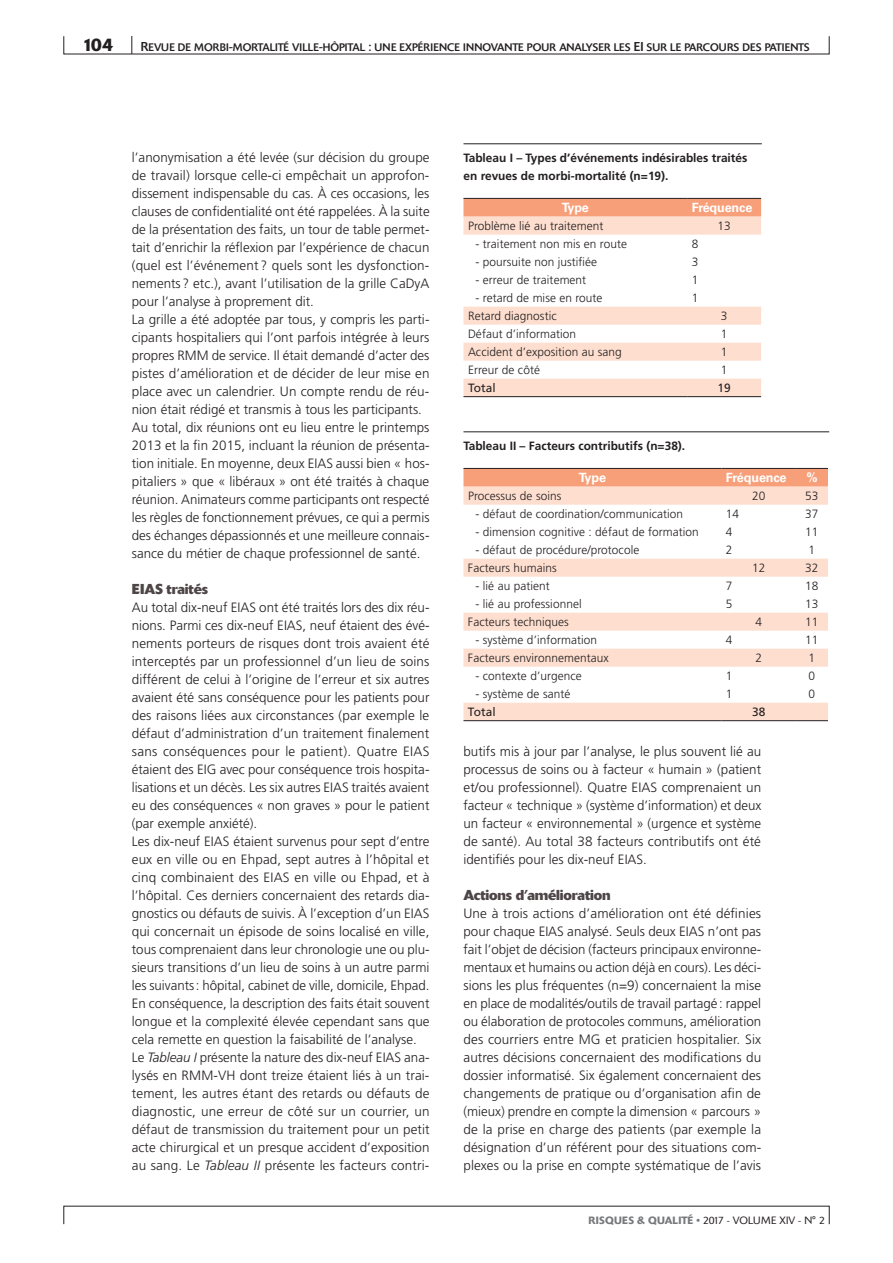
<style>
.page{position:relative;width:893px;height:1263px;background:#fff}
.page>*{position:absolute;margin:0;border:0;box-sizing:border-box;transform-origin:0 0}
.t1{font:500 18px "Delta";color:#231f20}
.t2{font:700 14.25px "Delta";letter-spacing:-.015em;color:#4e4547}
.t3{font:300 13.5px/18px "Frutiger LT Std";color:#231f20}
.t4{font:700 12.75px "Univers LT Std";letter-spacing:-.01em;color:#fff}
.t5{font:300 12px "Frutiger LT Std";letter-spacing:.005em;color:#231f20}
.t6{font:700 12px/18px "Frutiger LT Std";color:#231f20}
.t7{font:12px "Frutiger LT Std";letter-spacing:.005em;color:#231f20}
.t8{font:10.8px "Delta Book SC850";letter-spacing:-.015em;color:#231f20}
.t9{font:300 10.5px "Delta";color:#231f20}
.s1{font-size:12.75px}
.s2{font-style:italic}
.s3{font-weight:500;color:#76787b}
</style>
<div class="page">
<hr style="left:463px;top:432px;width:366px;height:1px;background:#231f20">
<div style="left:463px;top:469px;width:365px;height:18px;background:#f79f79"></div>
<svg style="left:463px;top:487px;width:365px;height:233px"></svg>
<hr style="left:463px;top:720px;width:258px;height:1px;background:#231f20">
<hr style="left:463px;top:468px;width:258px;height:1px;background:#231f20">
<hr style="left:721px;top:468px;width:75px;height:1px;background:#231f20">
<hr style="left:796px;top:468px;width:32px;height:1px;background:#231f20">
<hr style="left:721px;top:720px;width:75px;height:1px;background:#231f20">
<hr style="left:796px;top:720px;width:32px;height:1px;background:#231f20">
<hr style="left:463px;top:144px;width:299px;height:1px;background:#231f20">
<div style="left:463px;top:199px;width:298px;height:18px;background:#f79f79"></div>
<svg style="left:463px;top:217px;width:298px;height:179px"></svg>
<hr style="left:463px;top:198px;width:224px;height:1px;background:#231f20">
<hr style="left:687px;top:198px;width:74px;height:1px;background:#231f20">
<hr style="left:463px;top:396px;width:224px;height:1px;background:#231f20">
<hr style="left:687px;top:396px;width:74px;height:1px;background:#231f20">
<svg style="left:132px;top:36px;width:1px;height:18px"></svg>
<h1 class="t1" style="left:82px;top:34px;width:33px">104</h1>
<p class="t8" style="left:141px;top:41px;width:670px"><span class="s1">R</span>EVUE DE MORBI<span class="s1">-</span>MORTALITÉ VILLE<span class="s1">-</span>HÔPITAL <span class="s1">:</span> UNE EXPÉRIENCE INNOVANTE POUR ANALYSER LES <span class="s1">EI</span> SUR LE PARCOURS DES PATIENTS</p>
<p class="t3" style="left:132px;top:149px;width:299px">l’anonymisation a été levée (sur décision du groupe de travail) lorsque celle-ci empêchait un approfon&shy;dissement indispensable du cas. À ces occasions, les clauses de confidentialité ont été rappelées. À la suite de la présentation des faits, un tour de table permet&shy;tait d’enrichir la réflexion par l’expérience de chacun (quel est l’événement ? quels sont les dysfonction&shy;nements? etc.), avant l’utilisation de la grille CaDyA pour l’analyse à proprement dit.<br>La grille a été adoptée par tous, y compris les parti&shy;cipants hospitaliers qui l’ont parfois intégrée à leurs propres RMM de service. Il était demandé d’acter des pistes d’amélioration et de décider de leur mise en place avec un calendrier. Un compte rendu de réu&shy;nion était rédigé et transmis à tous les participants.<br>Au total, dix réunions ont eu lieu entre le printemps 2013 et la fin 2015, incluant la réunion de présenta&shy;tion initiale. En moyenne, deux EIAS aussi bien « hos&shy;pitaliers » que « libéraux » ont été traités à chaque réunion. Animateurs comme participants ont respecté les règles de fonctionnement prévues, ce qui a permis des échanges dépassionnés et une meilleure connais&shy;sance du métier de chaque professionnel de santé.</p>
<p class="t2" style="left:132px;top:580px;width:78px">EIAS traités</p>
<p class="t3" style="left:132px;top:599px;width:299px">Au total dix-neuf EIAS ont été traités lors des dix réu&shy;nions. Parmi ces dix-neuf EIAS, neuf étaient des évé&shy;nements porteurs de risques dont trois avaient été interceptés par un professionnel d’un lieu de soins différent de celui à l’origine de l’erreur et six autres avaient été sans conséquence pour les patients pour des raisons liées aux circonstances (par exemple le défaut d’administration d’un traitement finalement sans conséquences pour le patient). Quatre EIAS étaient des EIG avec pour conséquence trois hospita&shy;lisations et un décès. Les six autres EIAS traités avaient eu des conséquences « non graves » pour le patient (par exemple anxiété).<br>Les dix-neuf EIAS étaient survenus pour sept d’entre eux en ville ou en Ehpad, sept autres à l’hôpital et cinq combinaient des EIAS en ville ou Ehpad, et à l’hôpital. Ces derniers concernaient des retards dia&shy;gnostics ou défauts de suivis. À l’exception d’un EIAS qui concernait un épisode de soins localisé en ville, tous comprenaient dans leur chronologie une ou plu&shy;sieurs transitions d’un lieu de soins à un autre parmi les suivants: hôpital, cabinet de ville, domicile, Ehpad.<br>En conséquence, la description des faits était souvent longue et la complexité élevée cependant sans que cela remette en question la faisabilité de l’analyse.<br>Le <span class="s2">Tableau I</span> présente la nature des dix-neuf EIAS ana&shy;lysés en RMM-VH dont treize étaient liés à un trai&shy;tement, les autres étant des retards ou défauts de diagnostic, une erreur de côté sur un courrier, un défaut de transmission du traitement pour un petit acte chirurgical et un presque accident d’exposition au sang. Le <span class="s2">Tableau II</span> présente les facteurs contri-</p>
<p class="t6" style="left:463px;top:149px;width:285px">Tableau I – Types d’événements indésirables traités en revues de morbi-mortalité (n=19).</p>
<p class="t4" style="left:562px;top:200px;width:29px">Type</p>
<p class="t4" style="left:692px;top:200px;width:62px">Fréquence</p>
<p class="t5" style="left:468px;top:219px;width:137px">Problème lié au traitement</p>
<p class="t5" style="left:717px;top:219px;width:15px">13</p>
<p class="t5" style="left:475px;top:237px;width:153px">- traitement non mis en route</p>
<p class="t5" style="left:692px;top:237px;width:8px">8</p>
<p class="t5" style="left:475px;top:255px;width:123px">- poursuite non justifiée</p>
<p class="t5" style="left:692px;top:255px;width:8px">3</p>
<p class="t5" style="left:475px;top:273px;width:112px">- erreur de traitement</p>
<p class="t5" style="left:692px;top:273px;width:8px">1</p>
<p class="t5" style="left:475px;top:291px;width:129px">- retard de mise en route</p>
<p class="t5" style="left:692px;top:291px;width:8px">1</p>
<p class="t5" style="left:468px;top:309px;width:90px">Retard diagnostic</p>
<p class="t5" style="left:721px;top:309px;width:8px">3</p>
<p class="t5" style="left:468px;top:327px;width:110px">Défaut d’information</p>
<p class="t5" style="left:721px;top:327px;width:8px">1</p>
<p class="t5" style="left:468px;top:345px;width:155px">Accident d’exposition au sang</p>
<p class="t5" style="left:721px;top:345px;width:8px">1</p>
<p class="t5" style="left:468px;top:363px;width:73px">Erreur de côté</p>
<p class="t5" style="left:721px;top:363px;width:8px">1</p>
<p class="t7" style="left:468px;top:381px;width:29px">Total</p>
<p class="t7" style="left:717px;top:381px;width:15px">19</p>
<p class="t6" style="left:463px;top:437px;width:223px">Tableau II – Facteurs contributifs (n=38).</p>
<p class="t4" style="left:579px;top:470px;width:29px">Type</p>
<p class="t4" style="left:726px;top:470px;width:62px">Fréquence</p>
<p class="t4" style="left:806px;top:470px;width:13px">%</p>
<p class="t5" style="left:468px;top:489px;width:95px">Processus de soins</p>
<p class="t5" style="left:752px;top:489px;width:15px">20</p>
<p class="t5" style="left:805px;top:489px;width:15px">53</p>
<p class="t5" style="left:475px;top:507px;width:209px">- défaut de coordination/communication</p>
<p class="t5" style="left:726px;top:507px;width:15px">14</p>
<p class="t5" style="left:805px;top:507px;width:15px">37</p>
<p class="t5" style="left:475px;top:525px;width:225px">- dimension cognitive : défaut de formation</p>
<p class="t5" style="left:726px;top:525px;width:8px">4</p>
<p class="t5" style="left:805px;top:525px;width:15px">11</p>
<p class="t5" style="left:475px;top:543px;width:165px">- défaut de procédure/protocole</p>
<p class="t5" style="left:726px;top:543px;width:8px">2</p>
<p class="t5" style="left:809px;top:543px;width:8px">1</p>
<p class="t5" style="left:468px;top:561px;width:90px">Facteurs humains</p>
<p class="t5" style="left:752px;top:561px;width:15px">12</p>
<p class="t5" style="left:805px;top:561px;width:15px">32</p>
<p class="t5" style="left:475px;top:579px;width:76px">- lié au patient</p>
<p class="t5" style="left:726px;top:579px;width:8px">7</p>
<p class="t5" style="left:805px;top:579px;width:15px">18</p>
<p class="t5" style="left:475px;top:597px;width:108px">- lié au professionnel</p>
<p class="t5" style="left:726px;top:597px;width:8px">5</p>
<p class="t5" style="left:805px;top:597px;width:15px">13</p>
<p class="t5" style="left:468px;top:615px;width:102px">Facteurs techniques</p>
<p class="t5" style="left:755px;top:615px;width:8px">4</p>
<p class="t5" style="left:805px;top:615px;width:15px">11</p>
<p class="t5" style="left:475px;top:633px;width:123px">- système d’information</p>
<p class="t5" style="left:726px;top:633px;width:8px">4</p>
<p class="t5" style="left:805px;top:633px;width:15px">11</p>
<p class="t5" style="left:468px;top:651px;width:142px">Facteurs environnementaux</p>
<p class="t5" style="left:755px;top:651px;width:8px">2</p>
<p class="t5" style="left:809px;top:651px;width:8px">1</p>
<p class="t5" style="left:475px;top:669px;width:108px">- contexte d’urgence</p>
<p class="t5" style="left:726px;top:669px;width:8px">1</p>
<p class="t5" style="left:809px;top:669px;width:8px">0</p>
<p class="t5" style="left:475px;top:687px;width:96px">- système de santé</p>
<p class="t5" style="left:726px;top:687px;width:8px">1</p>
<p class="t5" style="left:809px;top:687px;width:8px">0</p>
<p class="t7" style="left:468px;top:705px;width:29px">Total</p>
<p class="t7" style="left:752px;top:705px;width:15px">38</p>
<p class="t3" style="left:463px;top:743px;width:299px;text-align:justify">butifs mis à jour par l’analyse, le plus souvent lié au processus de soins ou à facteur « humain » (patient et/ou professionnel). Quatre EIAS comprenaient un facteur « technique » (système d’information) et deux un facteur « environnemental » (urgence et système de santé). Au total 38 facteurs contributifs ont été identifiés pour les dix-neuf EIAS.</p>
<p class="t2" style="left:463px;top:886px;width:149px">Actions d’amélioration</p>
<p class="t3" style="left:463px;top:905px;width:299px;text-align:justify">Une à trois actions d’amélioration ont été définies pour chaque EIAS analysé. Seuls deux EIAS n’ont pas fait l’objet de décision (facteurs principaux environne&shy;mentaux et humains ou action déjà en cours). Les déci&shy;sions les plus fréquentes (n=9) concernaient la mise en place de modalités/outils de travail partagé : rappel ou élaboration de protocoles communs, amélioration des courriers entre MG et praticien hospitalier. Six autres décisions concernaient des modifications du dossier informatisé. Six également concernaient des changements de pratique ou d’organisation afin de (mieux) prendre en compte la dimension « parcours » de la prise en charge des patients (par exemple la désignation d’un référent pour des situations com&shy;plexes ou la prise en compte systématique de l’avis</p>
<p class="t9" style="left:588px;top:1214px;width:238px"><span class="s3">RISQUES &amp; QUALITÉ •</span> 2017 - VOLUME XIV - N° 2</p>
</div>
